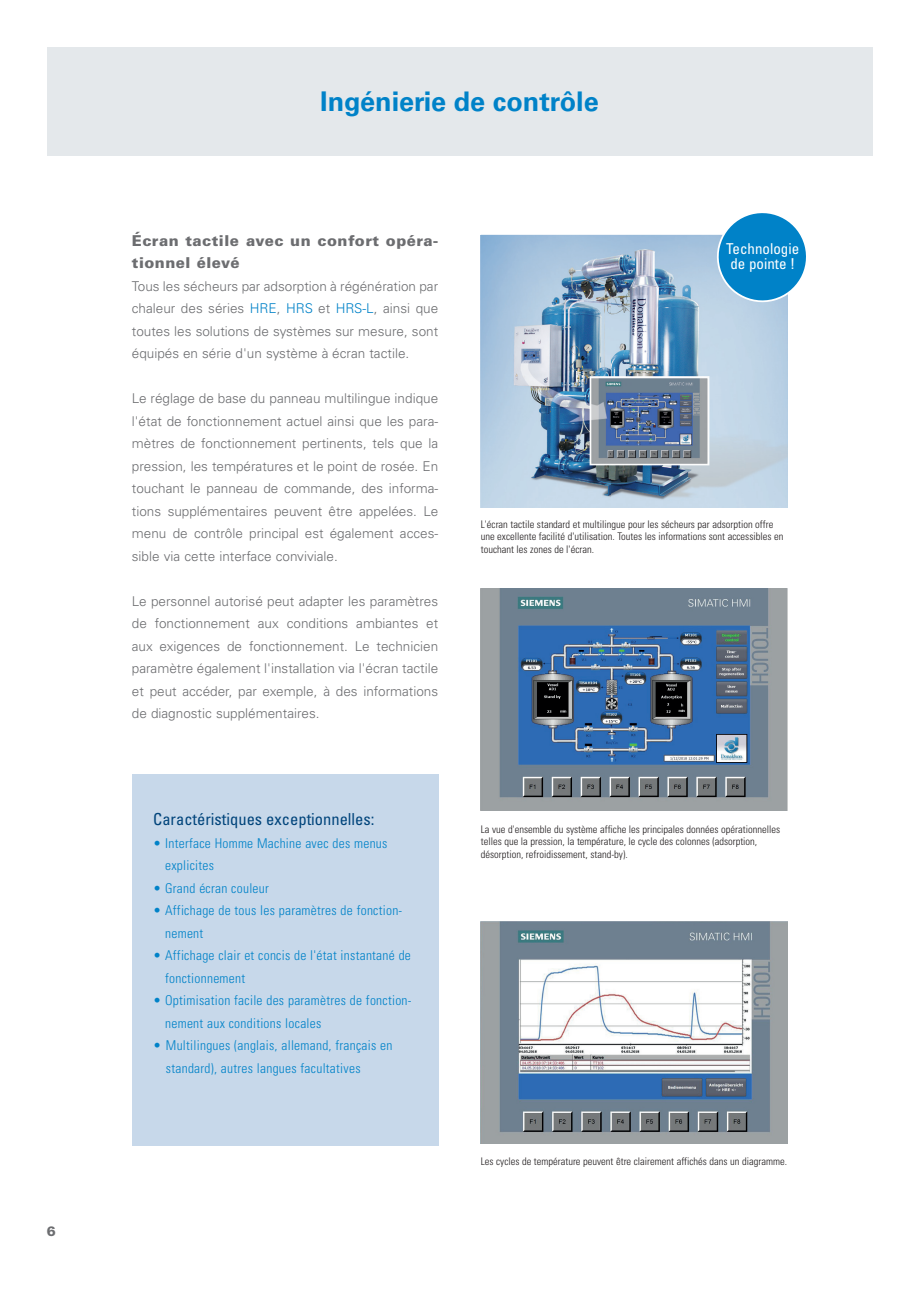
<style>
.page{position:relative;width:919px;height:1289px;background:#fff}
.page>*{position:absolute;margin:0;border:0;box-sizing:border-box;transform-origin:0 0}
.t1{font:700 27px "Univers LT Pro 65";color:#0082c8}
.t2{font:condensed 16.5px "Univers LT Pro";color:#00447b}
.t3{font:900 15px/22.5px "Univers LT Pro 75";letter-spacing:.03em;color:#6c6d70}
.t4{font:condensed 15px/15px "Univers LT Pro";color:#fff}
.t5{font:300 13.5px/22.5px "Univers LT Pro 45";color:#6c6d70;text-align:justify}
.t6{font:300 condensed 13.5px/22.5px "Univers LT Std";letter-spacing:.02em;color:#0082c8}
.t7{font:900 13.5px "Univers LT Pro 75";color:#6c6d70}
.t8{font:300 condensed 10.5px/12.6px "Univers LT Std";color:#231f20}
.s1{color:#0082c8}
</style>
<div class="page">
<div style="left:47px;top:47px;width:825px;height:108px;background:#e4e8eb"></div>
<img style="left:480px;top:235px;width:307px;height:272px">
<svg style="left:713px;top:213px;width:93px;height:93px"></svg>
<div style="left:132px;top:773px;width:306px;height:372px;background:#c7d8ea"></div>
<img style="left:480px;top:588px;width:307px;height:222px">
<img style="left:480px;top:921px;width:307px;height:222px">
<p class="t7" style="left:47px;top:1222px;width:11px">6</p>
<h1 class="t1" style="left:320px;top:85px;width:280px">Ingénierie de contrôle</h1>
<p class="t3" style="left:132px;top:229px;width:308px">Écran tactile avec un confort opéra&shy;tionnel élevé</p>
<p class="t5" style="left:132px;top:275px;width:308px">Tous les sécheurs par adsorption à régénération par chaleur des séries <span class="s1">HRE</span>, <span class="s1">HRS</span> et <span class="s1">HRS-L</span>, ainsi que toutes les solutions de systèmes sur mesure, sont équipés en série d'un système à écran tactile.</p>
<p class="t5" style="left:132px;top:387px;width:308px">Le réglage de base du panneau multilingue indique l'état de fonctionnement actuel ainsi que les para&shy;mètres de fonctionnement pertinents, tels que la pression, les températures et le point de rosée. En touchant le panneau de commande, des informa&shy;tions supplémentaires peuvent être appelées. Le menu de contrôle principal est également acces&shy;sible via cette interface conviviale.</p>
<p class="t5" style="left:132px;top:590px;width:308px">Le personnel autorisé peut adapter les paramètres de fonctionnement aux conditions ambiantes et aux exigences de fonctionnement. Le technicien paramètre également l'installation via l'écran tactile et peut accéder, par exemple, à des informations de diagnostic supplémentaires.</p>
<p class="t2" style="left:153px;top:808px;width:223px">Caractéristiques exceptionnelles:</p>
<p class="t6" style="left:165px;top:831px;width:224px;text-indent:-12px">• Interface Homme Machine avec des menus explicites</p>
<p class="t6" style="left:153px;top:876px;width:117px">• Grand écran couleur</p>
<p class="t6" style="left:165px;top:899px;width:239px;text-indent:-12px">• Affichage de tous les paramètres de fonction&shy;nement</p>
<p class="t6" style="left:165px;top:944px;width:247px;text-indent:-12px">• Affichage clair et concis de l'état instantané de fonctionnement</p>
<p class="t6" style="left:165px;top:989px;width:248px;text-indent:-12px">• Optimisation facile des paramètres de fonction&shy;nement aux conditions locales</p>
<p class="t6" style="left:166px;top:1034px;width:228px;text-indent:-13px">• Multilingues (anglais, allemand, français en standard), autres langues facultatives</p>
<p class="t4" style="left:726px;top:241px;width:74px">Technologie de pointe !</p>
<p class="t8" style="left:480px;top:518px;width:304px">L'écran tactile standard et multilingue pour les sécheurs par adsorption offre une excellente facilité d'utilisation. Toutes les informations sont accessibles en touchant les zones de l'écran.</p>
<p class="t8" style="left:480px;top:822px;width:301px">La vue d'ensemble du système affiche les principales données opérationnelles telles que la pression, la température, le cycle des colonnes (adsorption, désorption, refroidissement, stand-by).</p>
<p class="t8" style="left:480px;top:1154px;width:308px">Les cycles de température peuvent être clairement affichés dans un diagramme.</p>
</div>
